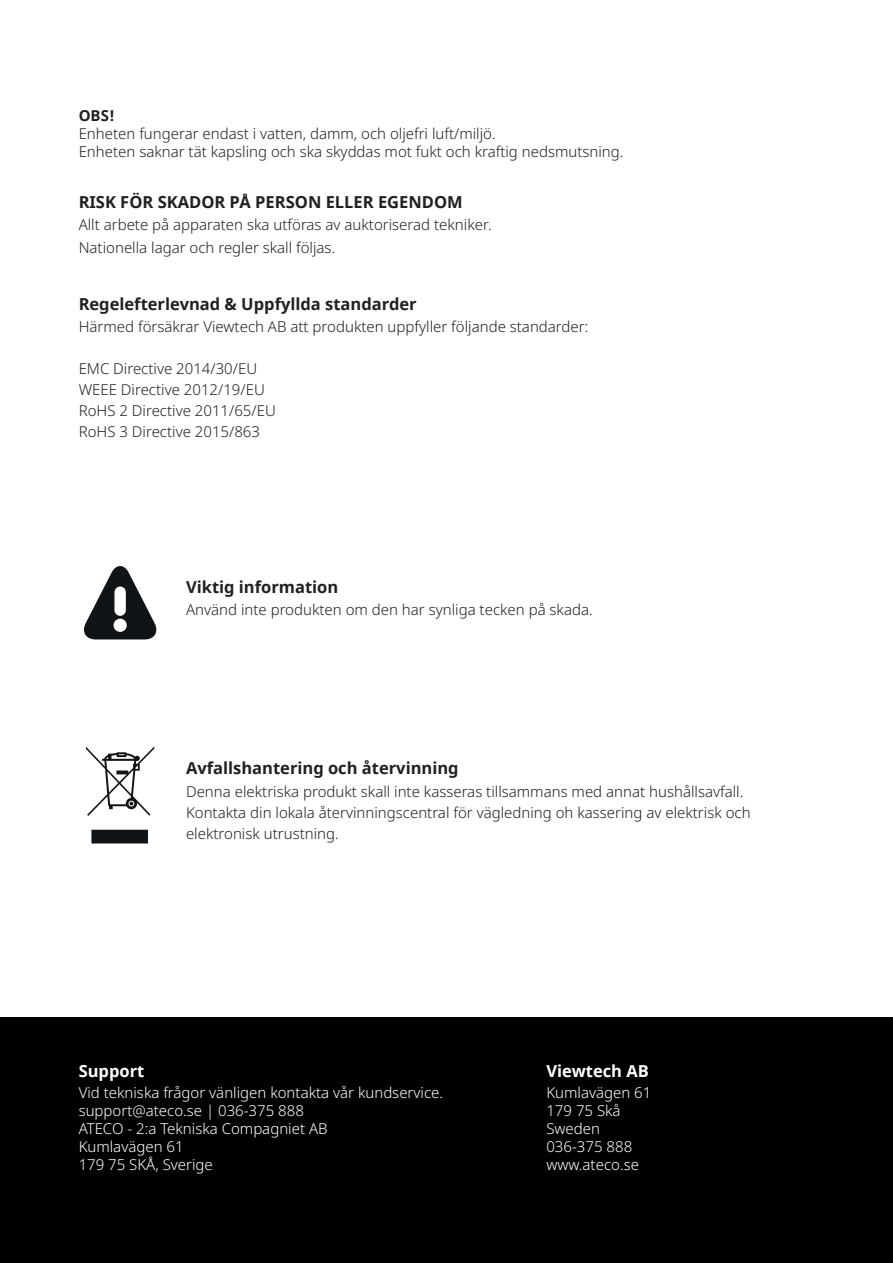
<style>
.page{position:relative;width:893px;height:1263px;background:#fff}
.page>*{position:absolute;margin:0;border:0;box-sizing:border-box;transform-origin:0 0}
.t1{font:700 16.5px "Noto Sans";color:#231f20}
.t2{font:700 16.5px "Noto Sans";color:#fff}
.t3{font:300 15px "Noto Sans";color:#231f20}
.t4{font:300 15px "Noto Sans";color:#fff}
.t5{font:700 15px "Noto Sans";color:#231f20}
</style>
<div class="page">
<div style="left:0;top:1017px;width:893px;height:246px;background:#000"></div>
<svg style="left:86px;top:746px;width:68px;height:97px"></svg>
<svg style="left:84px;top:566px;width:72px;height:73px"></svg>
<p class="t5" style="left:79px;top:105px;width:38px">OBS!</p>
<p class="t3" style="left:79px;top:123px;width:419px">Enheten fungerar endast i vatten, damm, och oljefri luft/miljö.</p>
<p class="t3" style="left:79px;top:141px;width:546px">Enheten saknar tät kapsling och ska skyddas mot fukt och kraftig nedsmutsning.</p>
<p class="t1" style="left:79px;top:190px;width:386px">RISK FÖR SKADOR PÅ PERSON ELLER EGENDOM</p>
<p class="t3" style="left:79px;top:214px;width:414px">Allt arbete på apparaten ska utföras av auktoriserad tekniker.</p>
<p class="t3" style="left:79px;top:237px;width:258px">Nationella lagar och regler skall följas.</p>
<p class="t1" style="left:79px;top:292px;width:340px">Regelefterlevnad &amp; Uppfyllda standarder</p>
<p class="t3" style="left:79px;top:316px;width:511px">Härmed försäkrar Viewtech AB att produkten uppfyller följande standarder:</p>
<p class="t3" style="left:79px;top:358px;width:180px">EMC Directive 2014/30/EU</p>
<p class="t3" style="left:79px;top:379px;width:188px">WEEE Directive 2012/19/EU</p>
<p class="t3" style="left:79px;top:400px;width:199px">RoHS 2 Directive 2011/65/EU</p>
<p class="t3" style="left:79px;top:421px;width:183px">RoHS 3 Directive 2015/863</p>
<p class="t1" style="left:186px;top:575px;width:154px">Viktig information</p>
<p class="t3" style="left:186px;top:599px;width:408px">Använd inte produkten om den har synliga tecken på skada.</p>
<p class="t1" style="left:186px;top:757px;width:274px">Avfallshantering och återvinning</p>
<p class="t3" style="left:186px;top:781px;width:559px">Denna elektriska produkt skall inte kasseras tillsammans med annat hushållsavfall.</p>
<p class="t3" style="left:186px;top:802px;width:566px">Kontakta din lokala återvinningscentral för vägledning oh kassering av elektrisk och</p>
<p class="t3" style="left:186px;top:823px;width:154px">elektronisk utrustning.</p>
<p class="t2" style="left:79px;top:1059px;width:67px">Support</p>
<p class="t4" style="left:79px;top:1082px;width:366px">Vid tekniska frågor vänligen kontakta vår kundservice.</p>
<p class="t4" style="left:79px;top:1100px;width:227px">support@ateco.se | 036-375 888</p>
<p class="t4" style="left:79px;top:1118px;width:250px">ATECO - 2:a Tekniska Compagniet AB</p>
<p class="t4" style="left:79px;top:1136px;width:107px">Kumlavägen 61</p>
<p class="t4" style="left:79px;top:1154px;width:136px">179 75 SKÅ, Sverige</p>
<p class="t2" style="left:546px;top:1059px;width:104px">Viewtech AB</p>
<p class="t4" style="left:546px;top:1082px;width:106px">Kumlavägen 61</p>
<p class="t4" style="left:546px;top:1100px;width:76px">179 75 Skå</p>
<p class="t4" style="left:546px;top:1118px;width:55px">Sweden</p>
<p class="t4" style="left:546px;top:1136px;width:87px">036-375 888</p>
<p class="t4" style="left:546px;top:1154px;width:94px">www.ateco.se</p>
</div>
